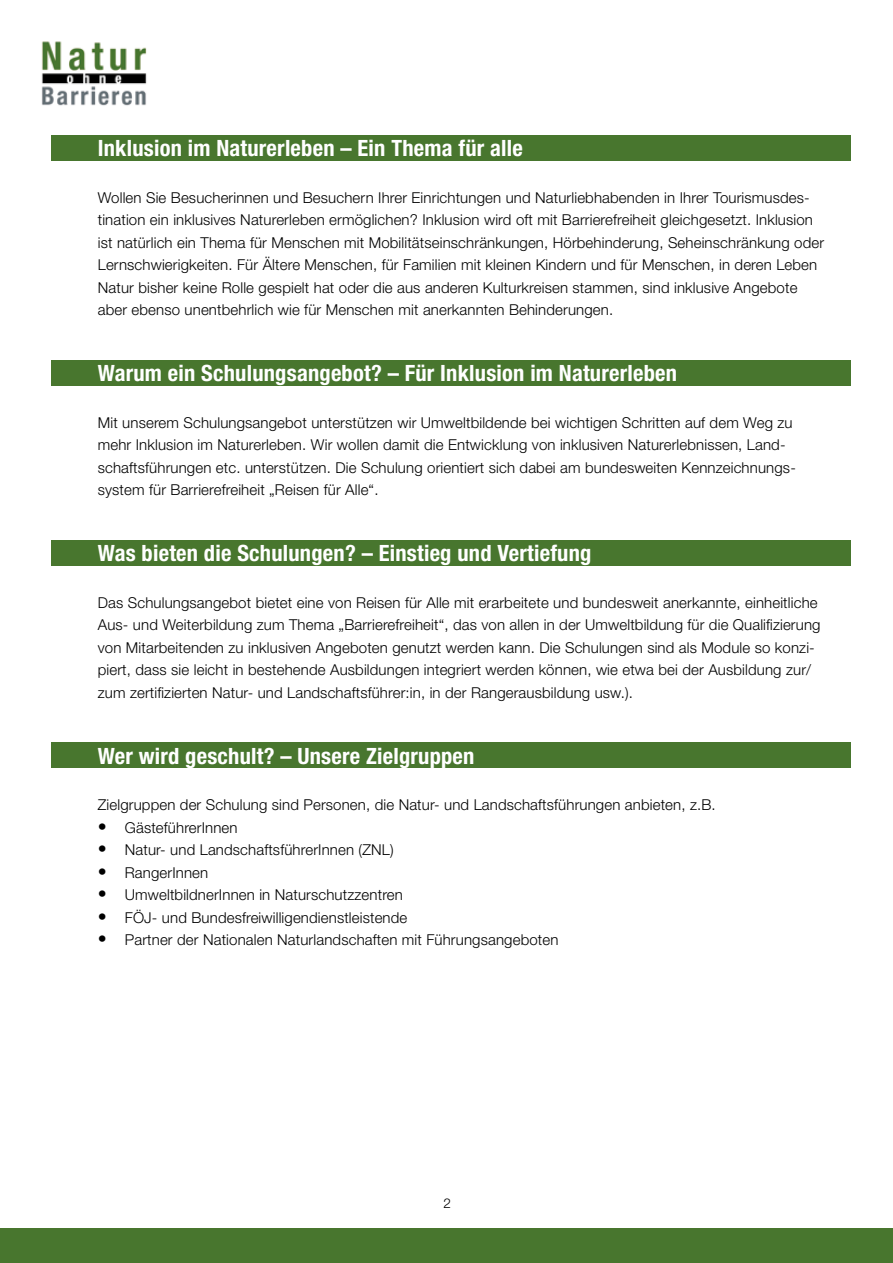
<style>
.page{position:relative;width:893px;height:1263px;background:#fff}
.page>*{position:absolute;margin:0;border:0;box-sizing:border-box;transform-origin:0 0}
.t1{font:700 condensed 22.5px "Helvetica Neue LT Std";letter-spacing:.01em;color:#fff}
.t2{font:300 15px/22.5px "Helvetica Neue LT Std";letter-spacing:.01em;color:#000}
.t3{font:300 13.5px "Helvetica Neue LT Std";color:#000}
.s1{font-weight:700;font-stretch:condensed;font-size:18px}
</style>
<div class="page">
<img style="left:41px;top:41px;width:106px;height:65px">
<div style="left:51px;top:743px;width:799px;height:25px;background:#48762e"></div>
<div style="left:51px;top:540px;width:799px;height:26px;background:#48762e"></div>
<div style="left:51px;top:360px;width:799px;height:26px;background:#48762e"></div>
<div style="left:51px;top:135px;width:799px;height:26px;background:#48762e"></div>
<div style="left:0;top:1229px;width:893px;height:34px;background:#48762e"></div>
<h1 class="t1" style="left:98px;top:134px;width:427px">Inklusion im Naturerleben – Ein Thema für alle</h1>
<p class="t2" style="left:98px;top:186px;width:728px">Wollen Sie Besucherinnen und Besuchern Ihrer Einrichtungen und Naturliebhabenden in Ihrer Tourismusdes&shy;tination ein inklusives Naturerleben ermöglichen? Inklusion wird oft mit Barrierefreiheit gleichgesetzt. Inklusion ist natürlich ein Thema für Menschen mit Mobilitätseinschränkungen, Hörbehinderung, Seheinschränkung oder Lernschwierigkeiten. Für Ältere Menschen, für Familien mit kleinen Kindern und für Menschen, in deren Leben Natur bisher keine Rolle gespielt hat oder die aus anderen Kulturkreisen stammen, sind inklusive Angebote aber ebenso unentbehrlich wie für Menschen mit anerkannten Behinderungen.</p>
<h1 class="t1" style="left:98px;top:359px;width:581px">Warum ein Schulungsangebot? – Für Inklusion im Naturerleben</h1>
<p class="t2" style="left:98px;top:411px;width:700px">Mit unserem Schulungsangebot unterstützen wir Umweltbildende bei wichtigen Schritten auf dem Weg zu mehr Inklusion im Naturerleben. Wir wollen damit die Entwicklung von inklusiven Naturerlebnissen, Land&shy;schaftsführungen etc. unterstützen. Die Schulung orientiert sich dabei am bundesweiten Kennzeichnungs&shy;system für Barrierefreiheit „Reisen für Alle“.</p>
<h1 class="t1" style="left:98px;top:539px;width:495px">Was bieten die Schulungen? – Einstieg und Vertiefung</h1>
<p class="t2" style="left:98px;top:591px;width:724px">Das Schulungsangebot bietet eine von Reisen für Alle mit erarbeitete und bundesweit anerkannte, einheitliche Aus- und Weiterbildung zum Thema „Barrierefreiheit“, das von allen in der Umweltbildung für die Qualifizierung von Mitarbeitenden zu inklusiven Angeboten genutzt werden kann. Die Schulungen sind als Module so konzi&shy;piert, dass sie leicht in bestehende Ausbildungen integriert werden können, wie etwa bei der Ausbildung zur/ zum zertifizierten Natur- und Landschaftsführer:in, in der Rangerausbildung usw.).</p>
<h1 class="t1" style="left:98px;top:742px;width:378px">Wer wird geschult? – Unsere Zielgruppen</h1>
<p class="t2" style="left:98px;top:793px;width:619px">Zielgruppen der Schulung sind Personen, die Natur- und Landschaftsführungen anbieten, z.B.</p>
<p class="t2" style="left:98px;top:816px;width:141px"><span class="s1">•</span> GästeführerInnen</p>
<p class="t2" style="left:98px;top:838px;width:297px"><span class="s1">•</span> Natur- und LandschaftsführerInnen (ZNL)</p>
<p class="t2" style="left:98px;top:861px;width:112px"><span class="s1">•</span> RangerInnen</p>
<p class="t2" style="left:98px;top:883px;width:307px"><span class="s1">•</span> UmweltbildnerInnen in Naturschutzzentren</p>
<p class="t2" style="left:98px;top:906px;width:311px"><span class="s1">•</span> FÖJ- und Bundesfreiwilligendienstleistende</p>
<p class="t2" style="left:98px;top:928px;width:462px"><span class="s1">•</span> Partner der Nationalen Naturlandschaften mit Führungsangeboten</p>
<p class="t3" style="left:443px;top:1194px;width:9px">2</p>
</div>
